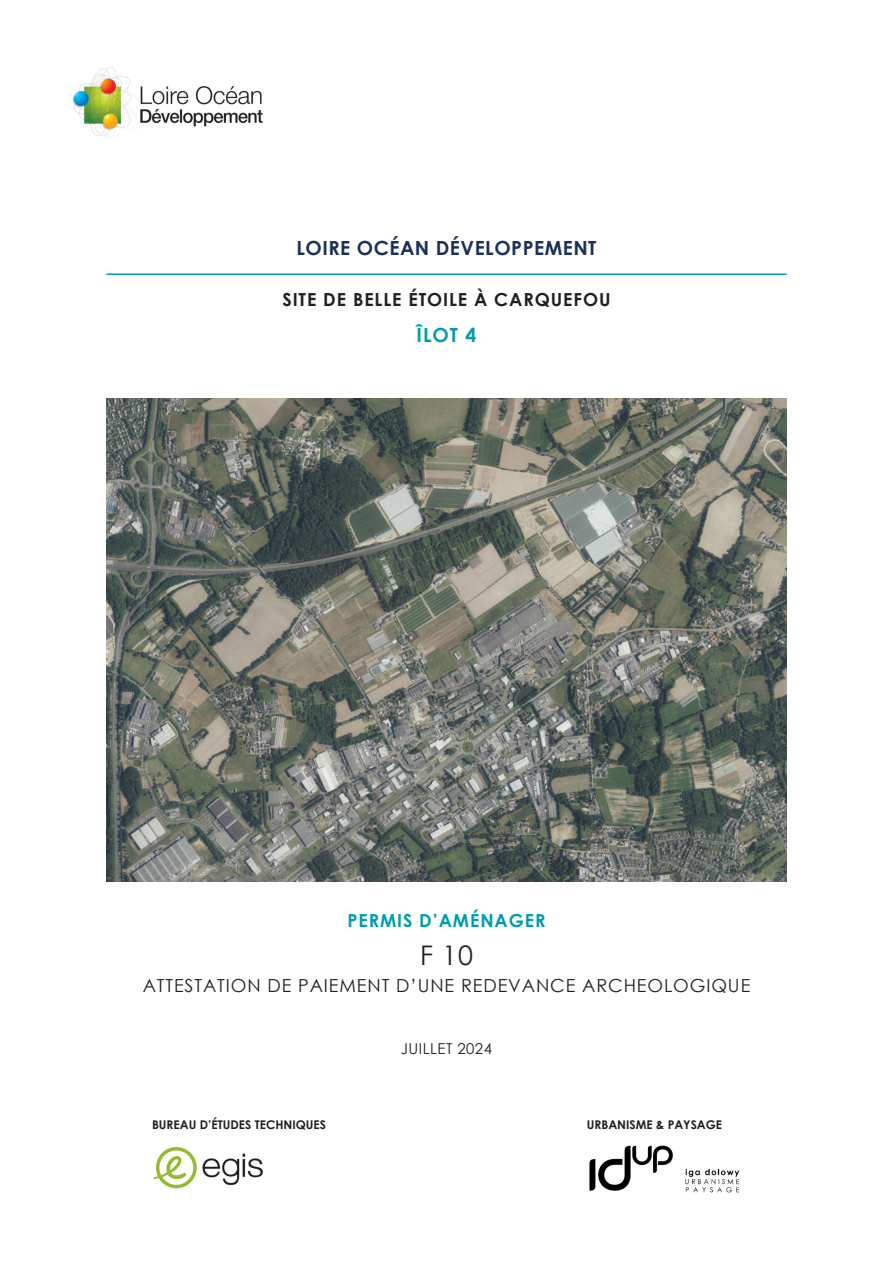
<style>
.page{position:relative;width:893px;height:1263px;background:#fff}
.page>*{position:absolute;margin:0;border:0;box-sizing:border-box;transform-origin:0 0}
.t1{font:27px "Century Gothic";color:#231f20}
.t2{font:700 19.5px "Century Gothic";letter-spacing:.025em;color:#1b3158}
.t3{font:700 19.5px "Century Gothic";color:#009caf}
.t4{font:18px "Century Gothic";letter-spacing:.05em;color:#231f20}
.t5{font:700 18px "Century Gothic";letter-spacing:.05em;color:#231f20}
.t6{font:700 18px "Century Gothic";letter-spacing:.05em;color:#009caf}
.t7{font:15px "Century Gothic";letter-spacing:.03em;color:#231f20}
.t8{font:700 12px "Century Gothic";color:#231f20}
</style>
<div class="page">
<hr style="left:106px;top:273px;width:681px;height:2px;background:#009caf">
<img style="left:589px;top:1145px;width:84px;height:46px">
<img style="left:685px;top:1168px;width:55px;height:25px">
<img style="left:153px;top:1147px;width:110px;height:42px">
<img style="left:73px;top:67px;width:190px;height:71px">
<img style="left:106px;top:399px;width:681px;height:483px">
<p class="t2" style="left:297px;top:233px;width:301px">LOIRE OCÉAN DÉVELOPPEMENT</p>
<p class="t5" style="left:282px;top:286px;width:330px">SITE DE BELLE ÉTOILE À CARQUEFOU</p>
<p class="t3" style="left:417px;top:320px;width:61px">ÎLOT 4</p>
<p class="t6" style="left:347px;top:906px;width:200px">PERMIS D’AMÉNAGER</p>
<p class="t1" style="left:420px;top:936px;width:54px">F 10</p>
<p class="t4" style="left:143px;top:973px;width:609px">ATTESTATION DE PAIEMENT D’UNE REDEVANCE ARCHEOLOGIQUE</p>
<p class="t7" style="left:401px;top:1037px;width:93px">JUILLET 2024</p>
<p class="t8" style="left:152px;top:1116px;width:175px">BUREAU D’ÉTUDES TECHNIQUES</p>
<p class="t8" style="left:587px;top:1116px;width:137px">URBANISME &amp; PAYSAGE</p>
</div>
